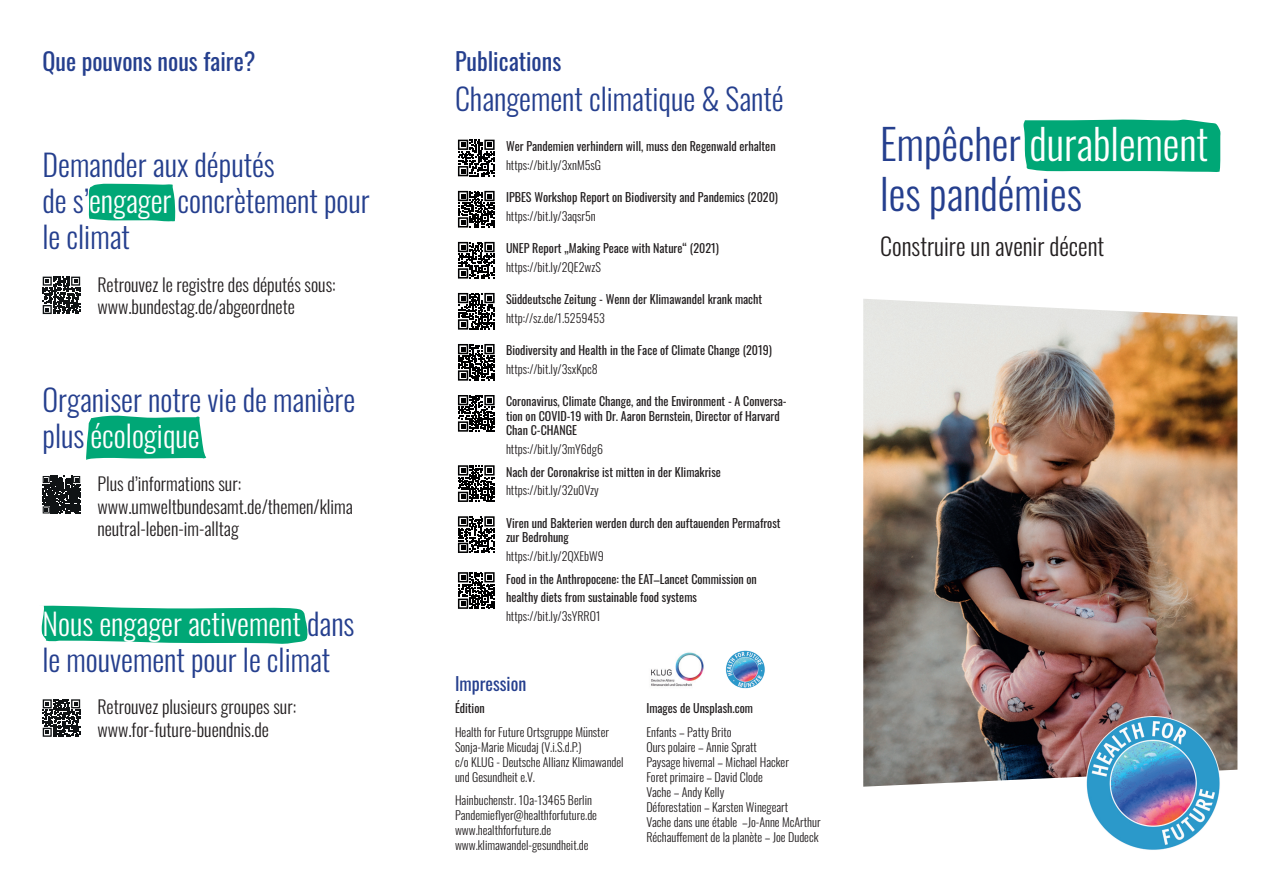
<style>
.page{position:relative;width:1263px;height:893px;background:#fff}
.page>*{position:absolute;margin:0;border:0;box-sizing:border-box;transform-origin:0 0}
.t1{font:300 42px/50.4px "Oswald";color:#253f8e}
.t2{font:300 30px/36px "Oswald";color:#253f8e}
.t3{font:24px "Oswald";color:#253f8e}
.t4{font:300 24px "Oswald";color:#231f20}
.t5{font:300 18px/22.5px "Oswald";color:#231f20}
.t6{font:18px "Oswald";color:#253f8e}
.t7{font:300 12px/15px "Oswald";color:#231f20}
.t8{font:12px/14.4px "Oswald";color:#231f20}
.s1{color:#fff}
</style>
<div class="page">
<img style="left:863px;top:299px;width:374px;height:488px">
<svg style="left:1023px;top:119px;width:197px;height:53px;background:#0dab7d"></svg>
<img style="left:1086px;top:716px;width:134px;height:134px">
<img style="left:726px;top:650px;width:39px;height:39px">
<img style="left:651px;top:652px;width:53px;height:35px">
<svg style="left:457px;top:139px;width:38px;height:38px"></svg>
<svg style="left:458px;top:140px;width:37px;height:36px"></svg>
<svg style="left:457px;top:190px;width:38px;height:37px"></svg>
<svg style="left:458px;top:191px;width:37px;height:37px"></svg>
<svg style="left:458px;top:293px;width:37px;height:37px"></svg>
<svg style="left:458px;top:344px;width:37px;height:37px"></svg>
<svg style="left:458px;top:395px;width:37px;height:37px"></svg>
<svg style="left:458px;top:465px;width:37px;height:37px"></svg>
<svg style="left:458px;top:572px;width:37px;height:37px"></svg>
<svg style="left:458px;top:516px;width:37px;height:37px"></svg>
<svg style="left:457px;top:241px;width:38px;height:37px"></svg>
<svg style="left:458px;top:242px;width:37px;height:37px"></svg>
<svg style="left:88px;top:183px;width:88px;height:39px;background:#1ab084"></svg>
<svg style="left:86px;top:415px;width:120px;height:45px;background:#20b287"></svg>
<svg style="left:41px;top:605px;width:267px;height:39px;background:#20b287"></svg>
<svg style="left:43px;top:277px;width:37px;height:37px"></svg>
<svg style="left:43px;top:476px;width:37px;height:37px"></svg>
<svg style="left:43px;top:699px;width:37px;height:38px"></svg>
<h3 class="t3" style="left:43px;top:40px;width:214px">Que pouvons nous faire?</h3>
<h2 class="t2" style="left:43px;top:144px;width:329px">Demander aux députés<br>de s’<span class="s1">engager</span> concrètement pour le climat</h2>
<h3 class="t5" style="left:97px;top:271px;width:240px">Retrouvez le registre des députés sous: www.bundestag.de/abgeordnete</h3>
<h2 class="t2" style="left:43px;top:379px;width:314px">Organiser notre vie de manière plus <span class="s1">écologique</span></h2>
<h3 class="t5" style="left:97px;top:471px;width:257px">Plus d’informations sur: www.umweltbundesamt.de/themen/klima neutral-leben-im-alltag</h3>
<h2 class="t2" style="left:43px;top:603px;width:313px"><span class="s1">Nous engager activement</span> dans le mouvement pour le climat</h2>
<h3 class="t5" style="left:97px;top:694px;width:200px">Retrouvez plusieurs groupes sur: www.for-future-buendnis.de</h3>
<h3 class="t3" style="left:455px;top:40px;width:108px">Publications</h3>
<h2 class="t2" style="left:455px;top:78px;width:330px">Changement climatique &amp; Santé</h2>
<p class="t8" style="left:506px;top:138px;width:271px">Wer Pandemien verhindern will, muss den Regenwald erhalten</p>
<p class="t7" style="left:506px;top:156px;width:96px">https://bit.ly/3xnM5sG</p>
<p class="t8" style="left:506px;top:189px;width:273px">IPBES Workshop Report on Biodiversity and Pandemics (2020)</p>
<p class="t7" style="left:506px;top:207px;width:91px">https://bit.ly/3aqsr5n</p>
<p class="t8" style="left:506px;top:240px;width:214px">UNEP Report „Making Peace with Nature“ (2021)</p>
<p class="t7" style="left:506px;top:258px;width:96px">https://bit.ly/2QE2wzS</p>
<p class="t8" style="left:506px;top:291px;width:258px">Süddeutsche Zeitung - Wenn der Klimawandel krank macht</p>
<p class="t7" style="left:506px;top:309px;width:100px">http://sz.de/1.5259453</p>
<p class="t8" style="left:506px;top:342px;width:268px">Biodiversity and Health in the Face of Climate Change (2019)</p>
<p class="t7" style="left:506px;top:360px;width:93px">https://bit.ly/3sxKpc8</p>
<p class="t8" style="left:506px;top:393px;width:282px">Coronavirus, Climate Change, and the Environment - A Conversa&shy;tion on COVID-19 with Dr. Aaron Bernstein, Director of Harvard<br>Chan C-CHANGE</p>
<p class="t7" style="left:506px;top:440px;width:98px">https://bit.ly/3mY6dg6</p>
<p class="t8" style="left:506px;top:463px;width:216px">Nach der Coronakrise ist mitten in der Klimakrise</p>
<p class="t7" style="left:506px;top:482px;width:94px">https://bit.ly/32u0Vzy</p>
<p class="t8" style="left:506px;top:514px;width:276px">Viren und Bakterien werden durch den auftauenden Permafrost zur Bedrohung</p>
<p class="t7" style="left:506px;top:547px;width:99px">https://bit.ly/2QXEbW9</p>
<p class="t8" style="left:506px;top:568px;width:252px;line-height:18.6px">Food in the Anthropocene: the EAT–Lancet Commission on healthy diets from sustainable food systems</p>
<p class="t7" style="left:506px;top:607px;width:96px">https://bit.ly/3sYRRO1</p>
<h3 class="t6" style="left:455px;top:667px;width:73px">Impression</h3>
<p class="t8" style="left:455px;top:700px;width:31px">Édition</p>
<p class="t7" style="left:455px;top:723px;width:170px">Health for Future Ortsgruppe Münster Sonja-Marie Micudaj (V.i.S.d.P.)<br>c/o KLUG - Deutsche Allianz Klimawandel und Gesundheit e.V.</p>
<p class="t7" style="left:455px;top:792px;width:144px">Hainbuchenstr. 10a-13465 Berlin Pandemieflyer@healthforfuture.de www.healthforfuture.de www.klimawandel-gesundheit.de</p>
<p class="t8" style="left:646px;top:700px;width:108px">Images de Unsplash.com</p>
<p class="t7" style="left:646px;top:723px;width:176px">Enfants – Patty Brito<br>Ours polaire – Annie Spratt<br>Paysage hivernal – Michael Hacker<br>Foret primaire – David Clode<br>Vache – Andy Kelly<br>Déforestation – Karsten Winegeart<br>Vache dans une étable –Jo-Anne McArthur<br>Réchauffement de la planète – Joe Dudeck</p>
<h1 class="t1" style="left:880px;top:114px;width:329px">Empêcher <span class="s1">durablement </span>les pandémies</h1>
<h3 class="t4" style="left:880px;top:225px;width:226px">Construire un avenir décent</h3>
</div>
